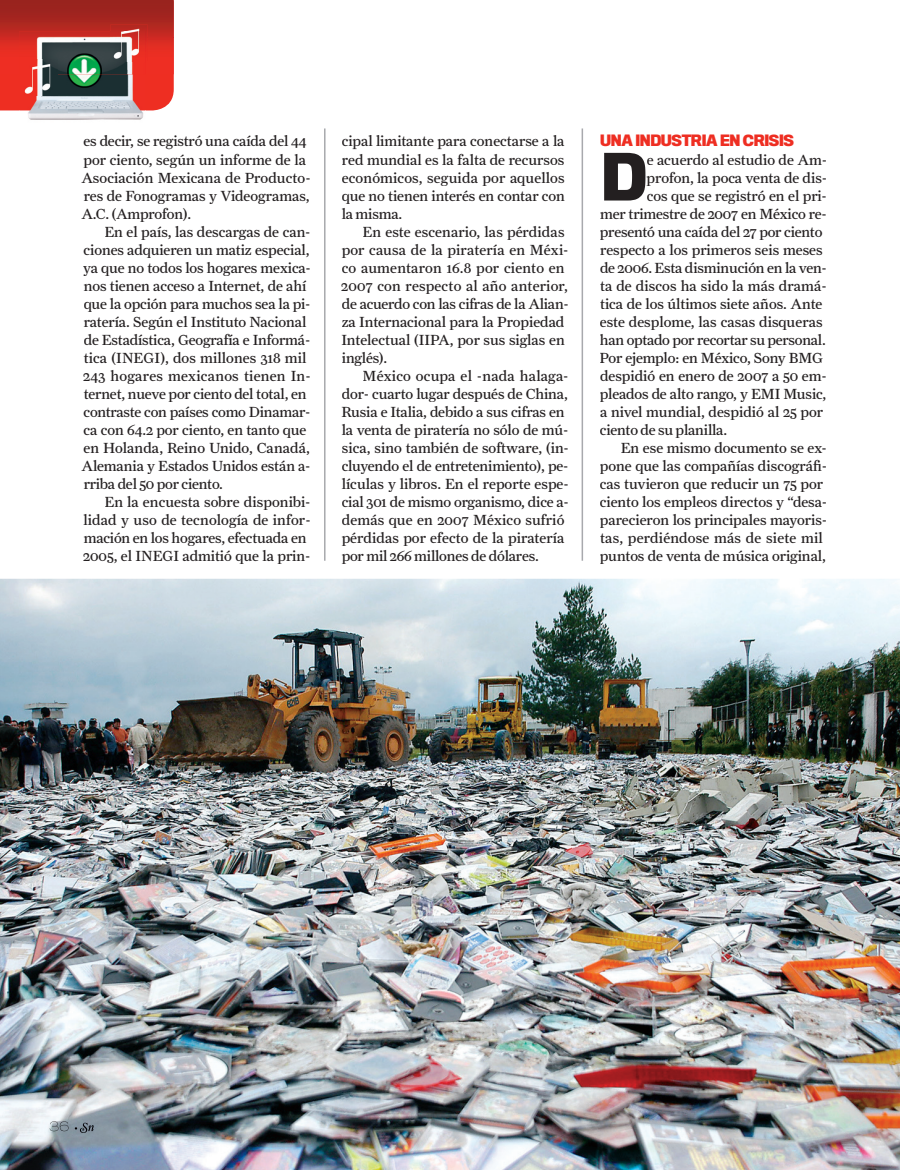
<style>
.page{position:relative;width:900px;height:1170px;background:#fff}
.page>*{position:absolute;margin:0;border:0;box-sizing:border-box;transform-origin:0 0}
.t1{font:700 60.15px "Titling Gothic FB Narrow";color:#231f20}
.t2{font:14.7px/18px "Farnham Text";letter-spacing:-.005em;color:#231f20}
.t3{font:700 14.4px "Titling Gothic FB Narrow";letter-spacing:-.025em;color:#ee2e22}
</style>
<div class="page">
<img style="left:0;top:578px;width:899px;height:591px">
<img style="left:50px;top:1121px;width:18px;height:10px">
<svg style="left:75px;top:1122px;width:19px;height:10px"></svg>
<svg style="left:0;top:74px;width:174px;height:36px"></svg>
<img style="left:0;top:0;width:174px;height:37px">
<img style="left:0;top:37px;width:19px;height:37px">
<img style="left:146px;top:37px;width:28px;height:37px">
<img style="left:19px;top:31px;width:127px;height:89px">
<img style="left:111px;top:24px;width:36px;height:37px">
<img style="left:111px;top:31px;width:35px;height:30px">
<img style="left:21px;top:59px;width:37px;height:37px">
<hr style="left:581px;top:128px;width:2px;height:432px;background:#a8a9ad">
<hr style="left:324px;top:128px;width:1px;height:432px;background:#a8a9ad">
<p class="t2" style="left:81px;top:132px;width:231px">es decir, se registró una caída del 44 por ciento, según un informe de la<br>Asociación Mexicana de Producto&shy;res de Fonogramas y Videogramas,<br>A.C. (Amprofon).</p>
<p class="t2" style="left:81px;top:222px;width:231px;text-indent:23px">En el país, las descargas de can&shy;ciones adquieren un matiz especial, ya que no todos los hogares mexica&shy;nos tienen acceso a Internet, de ahí que la opción para muchos sea la pi&shy;ratería. Según el Instituto Nacional de Estadística, Geografía e Informá&shy;tica (INEGI), dos millones 318 mil 243 hogares mexicanos tienen In&shy;ternet, nueve por ciento del total, en contraste con países como Dinamar&shy;ca con 64.2 por ciento, en tanto que en Holanda, Reino Unido, Canadá, Alemania y Estados Unidos están a&shy;rriba del 50 por ciento.</p>
<p class="t2" style="left:83px;top:492px;width:229px;text-indent:21px">En la encuesta sobre disponibi&shy;lidad y uso de tecnología de infor&shy;mación en los hogares, efectuada en 2005, el INEGI admitió que la prin-</p>
<p class="t2" style="left:341px;top:132px;width:225px;text-align:justify">cipal limitante para conectarse a la red mundial es la falta de recursos económicos, seguida por aquellos que no tienen interés en contar con la misma.</p>
<p class="t2" style="left:341px;top:222px;width:229px;text-indent:21px">En este escenario, las pérdidas por causa de la piratería en Méxi&shy;co aumentaron 16.8 por ciento en<br>2007 con respecto al año anterior, de acuerdo con las cifras de la Alian&shy;za Internacional para la Propiedad<br>Intelectual (IIPA, por sus siglas en inglés).</p>
<p class="t2" style="left:341px;top:366px;width:229px;text-indent:21px">México ocupa el -nada halaga&shy;dor- cuarto lugar después de China, Rusia e Italia, debido a sus cifras en la venta de piratería no sólo de mú&shy;sica, sino también de software, (in&shy;cluyendo el de entretenimiento), pe&shy;lículas y libros. En el reporte espe&shy;cial 301 de mismo organismo, dice a&shy;demás que en 2007 México sufrió pérdidas por efecto de la piratería por mil 266 millones de dólares.</p>
<p class="t3" style="left:600px;top:132px;width:195px">UNA INDUSTRIA EN CRISIS</p>
<h1 class="t1" style="left:601px;top:140px;width:47px">D</h1>
<p class="t2" style="left:646px;top:150px;width:182px">e acuerdo al estudio de Am-</p>
<p class="t2" style="left:646px;top:168px;width:182px">profon, la poca venta de dis-</p>
<p class="t2" style="left:646px;top:186px;width:182px">cos que se registró en el pri-</p>
<p class="t2" style="left:600px;top:204px;width:228px">mer trimestre de 2007 en México re-</p>
<p class="t2" style="left:599px;top:222px;width:224px">presentó una caída del 27 por ciento</p>
<p class="t2" style="left:600px;top:240px;width:224px">respecto a los primeros seis meses</p>
<p class="t2" style="left:600px;top:258px;width:228px">de 2006. Esta disminución en la ven-</p>
<p class="t2" style="left:600px;top:276px;width:228px">ta de discos ha sido la más dramá-</p>
<p class="t2" style="left:600px;top:294px;width:224px">tica de los últimos siete años. Ante</p>
<p class="t2" style="left:599px;top:312px;width:224px">este desplome, las casas disqueras</p>
<p class="t2" style="left:599px;top:330px;width:227px">han optado por recortar su personal.</p>
<p class="t2" style="left:599px;top:348px;width:225px">Por ejemplo: en México, Sony BMG</p>
<p class="t2" style="left:600px;top:366px;width:228px">despidió en enero de 2007 a 50 em-</p>
<p class="t2" style="left:599px;top:384px;width:228px">pleados de alto rango, y EMI Music,</p>
<p class="t2" style="left:600px;top:402px;width:224px">a nivel mundial, despidió al 25 por</p>
<p class="t2" style="left:599px;top:420px;width:129px">ciento de su planilla.</p>
<p class="t2" style="left:620px;top:438px;width:207px">En ese mismo documento se ex-</p>
<p class="t2" style="left:599px;top:456px;width:229px">pone que las compañías discográfi-</p>
<p class="t2" style="left:599px;top:474px;width:225px">cas tuvieron que reducir un 75 por</p>
<p class="t2" style="left:599px;top:492px;width:228px">ciento los empleos directos y “desa-</p>
<p class="t2" style="left:599px;top:510px;width:229px">parecieron los principales mayoris-</p>
<p class="t2" style="left:600px;top:528px;width:224px">tas, perdiéndose más de siete mil</p>
<p class="t2" style="left:599px;top:546px;width:227px">puntos de venta de música original,</p>
</div>
